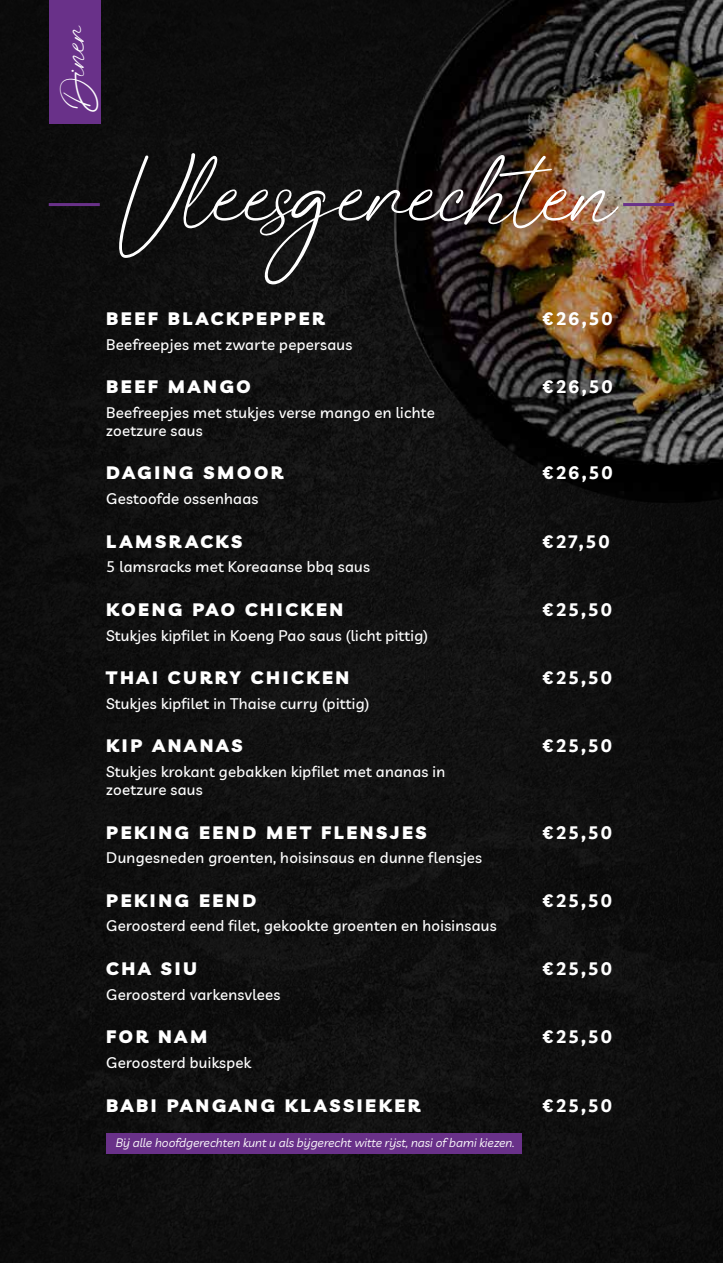
<style>
.page{position:relative;width:723px;height:1263px;background:#0f0f0f}
.page>*{position:absolute;margin:0;border:0;box-sizing:border-box;transform-origin:0 0}
.t1{font:66px "Stringline";color:#fff}
.t2{font:23.85px "Stringline";color:#fff}
.t3{font:900 18px "Livvic";letter-spacing:.15em;color:#fff}
.t4{font:700 18px "Livvic";letter-spacing:.15em;color:#fff}
.t5{font:500 15px/18px "Livvic";letter-spacing:.02em;color:#fff}
.t6{font:italic 12px "Livvic";color:#fff}
</style>
<div class="page">
<img style="left:375px;top:0;width:348px;height:514px">
<hr style="left:49px;top:203px;width:51px;height:3px;background:#693189">
<hr style="left:623px;top:203px;width:51px;height:3px;background:#693189">
<div style="left:49px;top:0;width:51px;height:124px;background:#693189"></div>
<div style="left:106px;top:1133px;width:416px;height:21px;background:#693189"></div>
<h2 class="t2" style="left:63px;top:111px;width:90px;rotate:-90deg">Diner</h2>
<h1 class="t1" style="left:105px;top:162px;width:514px">Vleesgerechten</h1>
<p class="t3" style="left:106px;top:304px;width:220px">BEEF BLACKPEPPER</p>
<p class="t5" style="left:106px;top:334px;width:248px">Beefreepjes met zwarte pepersaus</p>
<p class="t4" style="left:543px;top:304px;width:71px">€26,50</p>
<p class="t3" style="left:106px;top:372px;width:146px">BEEF MANGO</p>
<p class="t5" style="left:106px;top:402px;width:330px">Beefreepjes met stukjes verse mango en lichte zoetzure saus</p>
<p class="t3" style="left:106px;top:458px;width:178px">DAGING SMOOR</p>
<p class="t5" style="left:106px;top:489px;width:154px">Gestoofde ossenhaas</p>
<p class="t3" style="left:106px;top:527px;width:138px">LAMSRACKS</p>
<p class="t5" style="left:106px;top:557px;width:265px">5 lamsracks met Koreaanse bbq saus</p>
<p class="t3" style="left:106px;top:595px;width:238px">KOENG PAO CHICKEN</p>
<p class="t5" style="left:106px;top:625px;width:323px">Stukjes kipfilet in Koeng Pao saus (licht pittig)</p>
<p class="t4" style="left:543px;top:373px;width:71px">€26,50</p>
<p class="t4" style="left:543px;top:459px;width:71px">€26,50</p>
<p class="t4" style="left:543px;top:527px;width:68px">€27,50</p>
<p class="t4" style="left:543px;top:595px;width:71px">€25,50</p>
<p class="t3" style="left:106px;top:663px;width:244px">THAI CURRY CHICKEN</p>
<p class="t5" style="left:106px;top:693px;width:265px">Stukjes kipfilet in Thaise curry (pittig)</p>
<p class="t3" style="left:106px;top:731px;width:138px">KIP ANANAS</p>
<p class="t5" style="left:106px;top:762px;width:340px">Stukjes krokant gebakken kipfilet met ananas in zoetzure saus</p>
<p class="t3" style="left:106px;top:817px;width:322px">PEKING EEND MET FLENSJES</p>
<p class="t5" style="left:106px;top:848px;width:377px">Dungesneden groenten, hoisinsaus en dunne flensjes</p>
<p class="t3" style="left:106px;top:886px;width:151px">PEKING EEND</p>
<p class="t5" style="left:106px;top:916px;width:392px">Geroosterd eend filet, gekookte groenten en hoisinsaus</p>
<p class="t3" style="left:106px;top:954px;width:92px">CHA SIU</p>
<p class="t5" style="left:106px;top:984px;width:176px">Geroosterd varkensvlees</p>
<p class="t3" style="left:106px;top:1022px;width:103px">FOR NAM</p>
<p class="t5" style="left:106px;top:1052px;width:147px">Geroosterd buikspek</p>
<p class="t4" style="left:543px;top:664px;width:71px">€25,50</p>
<p class="t4" style="left:543px;top:732px;width:71px">€25,50</p>
<p class="t4" style="left:543px;top:818px;width:71px">€25,50</p>
<p class="t4" style="left:543px;top:886px;width:71px">€25,50</p>
<p class="t4" style="left:543px;top:954px;width:71px">€25,50</p>
<p class="t4" style="left:543px;top:1023px;width:71px">€25,50</p>
<p class="t3" style="left:106px;top:1090px;width:315px">BABI PANGANG KLASSIEKER</p>
<p class="t4" style="left:543px;top:1091px;width:71px">€25,50</p>
<p class="t6" style="left:116px;top:1134px;width:400px">Bij alle hoofdgerechten kunt u als bijgerecht witte rijst, nasi of bami kiezen.</p>
</div>
